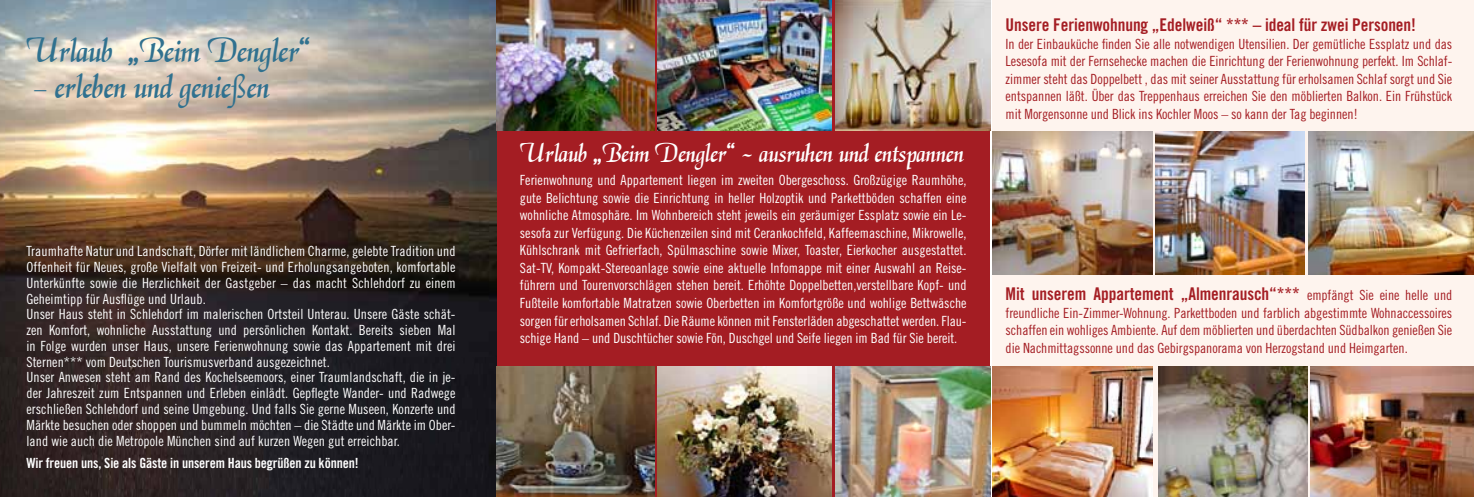
<style>
.page{position:relative;width:1474px;height:497px;background:#fff}
.page>*{position:absolute;margin:0;border:0;box-sizing:border-box;transform-origin:0 0}
.t1{font:36.05px "Daniela";color:#30718f}
.t2{font:28px "Daniela";color:#fff}
.t3{font:17.5px "Trade Gothic Bold Cond Twenty";letter-spacing:-.005em;color:#a41d23}
.t4{font:14px/15.8px "Trade Gothic Cond Eighteen";letter-spacing:.005em;color:#fff}
.t5{font:14px/17.5px "Trade Gothic Cond Eighteen";letter-spacing:-.005em;color:#a41d23;text-align:justify}
.t6{font:14px "Trade Gothic Bold Cond Twenty";letter-spacing:-.01em;color:#fff}
.s1{font-family:"Trade Gothic Cond Eighteen";font-size:14px}
</style>
<div class="page">
<div style="left:992px;top:0;width:481px;height:496px;background:#fef4ee"></div>
<div style="left:496px;top:0;width:494px;height:496px;background:#a41d23"></div>
<img style="left:0;top:0;width:496px;height:357px">
<img style="left:0;top:357px;width:496px;height:139px">
<img style="left:496px;top:0;width:158px;height:130px">
<img style="left:657px;top:0;width:174px;height:130px">
<img style="left:835px;top:0;width:155px;height:130px">
<img style="left:992px;top:131px;width:160px;height:143px">
<img style="left:992px;top:366px;width:160px;height:130px">
<img style="left:1308px;top:131px;width:165px;height:143px">
<img style="left:1310px;top:366px;width:163px;height:130px">
<img style="left:1155px;top:131px;width:149px;height:143px">
<img style="left:1158px;top:366px;width:149px;height:130px">
<img style="left:496px;top:366px;width:158px;height:130px">
<img style="left:657px;top:366px;width:174px;height:130px">
<img style="left:835px;top:366px;width:155px;height:130px">
<h1 class="t1" style="left:26px;top:29px;width:285px">Urlaub „Beim Dengler“</h1>
<h1 class="t1" style="left:34px;top:65px;width:237px">– erleben und genießen</h1>
<p class="t4" style="left:26px;top:243px;width:430px">Traumhafte Natur und Landschaft, Dörfer mit ländlichem Charme, gelebte Tradition und Offenheit für Neues, große Vielfalt von Freizeit- und Erholungsangeboten, komfortable Unterkünfte sowie die Herzlichkeit der Gastgeber – das macht Schlehdorf zu einem Geheimtipp für Ausflüge und Urlaub.<br>Unser Haus steht in Schlehdorf im malerischen Ortsteil Unterau. Unsere Gäste schät&shy;zen Komfort, wohnliche Ausstattung und persönlichen Kontakt. Bereits sieben Mal in Folge wurden unser Haus, unsere Ferienwohnung sowie das Appartement mit drei Sternen*** vom Deutschen Tourismusverband ausgezeichnet.<br>Unser Anwesen steht am Rand des Kochelseemoors, einer Traumlandschaft, die in je&shy;der Jahreszeit zum Entspannen und Erleben einlädt. Gepflegte Wander- und Radwege erschließen Schlehdorf und seine Umgebung. Und falls Sie gerne Museen, Konzerte und Märkte besuchen oder shoppen und bummeln möchten – die Städte und Märkte im Ober&shy;land wie auch die Metropole München sind auf kurzen Wegen gut erreichbar.</p>
<p class="t6" style="left:26px;top:454px;width:334px">Wir freuen uns, Sie als Gäste in unserem Haus begrüßen zu können!</p>
<h2 class="t2" style="left:520px;top:136px;width:445px">Urlaub „Beim Dengler“ - ausruhen und entspannen</h2>
<p class="t4" style="left:520px;top:171px;width:448px;line-height:17.5px;text-align:justify">Ferienwohnung und Appartement liegen im zweiten Obergeschoss. Großzügige Raumhöhe, gute Belichtung sowie die Einrichtung in heller Holzoptik und Parkettböden schaffen eine wohnliche Atmosphäre. Im Wohnbereich steht jeweils ein geräumiger Essplatz sowie ein Le&shy;sesofa zur Verfügung. Die Küchenzeilen sind mit Cerankochfeld, Kaffeemaschine, Mikrowelle, Kühlschrank mit Gefrierfach, Spülmaschine sowie Mixer, Toaster, Eierkocher ausgestattet.<br>Sat-TV, Kompakt-Stereoanlage sowie eine aktuelle Infomappe mit einer Auswahl an Reise&shy;führern und Tourenvorschlägen stehen bereit. Erhöhte Doppelbetten,verstellbare Kopf- und Fußteile komfortable Matratzen sowie Oberbetten im Komfortgröße und wohlige Bettwäsche sorgen für erholsamen Schlaf. Die Räume können mit Fensterläden abgeschattet werden. Flau&shy;schige Hand – und Duschtücher sowie Fön, Duschgel und Seife liegen im Bad für Sie bereit.</p>
<p class="t3" style="left:1005px;top:14px;width:412px">Unsere Ferienwohnung „Edelweiß“ *** – ideal für zwei Personen!</p>
<p class="t5" style="left:1005px;top:35px;width:448px">In der Einbauküche finden Sie alle notwendigen Utensilien. Der gemütliche Essplatz und das Lesesofa mit der Fernsehecke machen die Einrichtung der Ferienwohnung perfekt. Im Schlaf&shy;zimmer steht das Doppelbett , das mit seiner Ausstattung für erholsamen Schlaf sorgt und Sie entspannen läßt. Über das Treppenhaus erreichen Sie den möblierten Balkon. Ein Frühstück mit Morgensonne und Blick ins Kochler Moos – so kann der Tag beginnen!</p>
<p class="t3" style="left:1005px;top:283px;width:448px">Mit unserem Appartement „Almenrausch“*** <span class="s1">empfängt Sie eine helle und</span></p>
<p class="t5" style="left:1005px;top:303px;width:448px">freundliche Ein-Zimmer-Wohnung. Parkettboden und farblich abgestimmte Wohnaccessoires schaffen ein wohliges Ambiente. Auf dem möblierten und überdachten Südbalkon genießen Sie die Nachmittagssonne und das Gebirgspanorama von Herzogstand und Heimgarten.</p>
</div>
